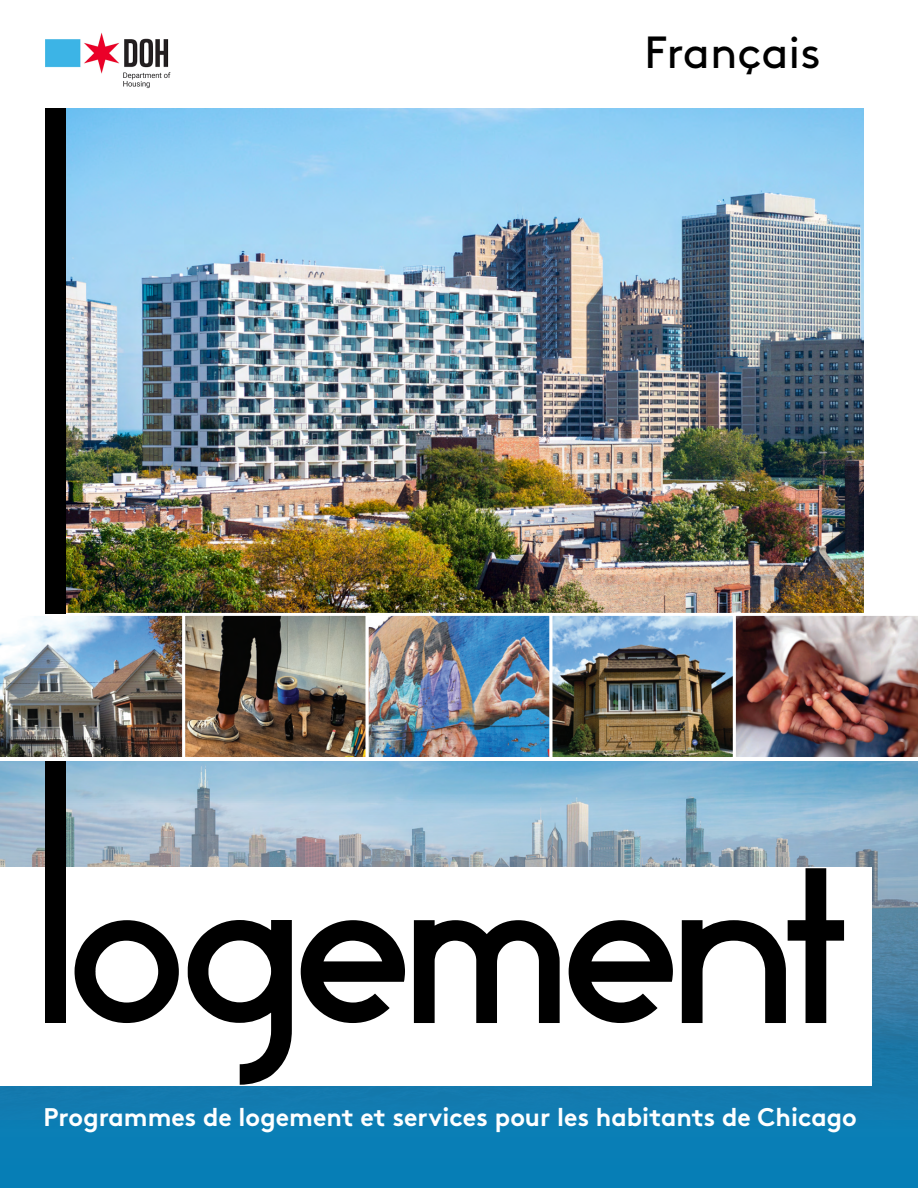
<style>
.page{position:relative;width:918px;height:1188px;background:#fff}
.page>*{position:absolute;margin:0;border:0;box-sizing:border-box;transform-origin:0 0}
.t1{font:180px "Star Avenue";color:#000}
.t2{font:45px "Brown";color:#000}
.t3{font:700 25.5px "Brown";color:#fff}
</style>
<div class="page">
<div style="left:0;top:761px;width:918px;height:427px;background:#087eb6"></div>
<img style="left:0;top:761px;width:918px;height:359px">
<img style="left:66px;top:108px;width:798px;height:505px">
<img style="left:186px;top:617px;width:546px;height:139px">
<div style="left:182px;top:613px;width:187px;height:147px;border:3px solid #fff"></div>
<div style="left:549px;top:613px;width:187px;height:147px;border:3px solid #fff"></div>
<div style="left:366px;top:613px;width:186px;height:147px;border:3px solid #fff"></div>
<img style="left:0;top:613px;width:185px;height:147px">
<img style="left:45px;top:32px;width:126px;height:57px">
<img style="left:733px;top:613px;width:185px;height:147px">
<div style="left:0;top:867px;width:872px;height:219px;background:#fff"></div>
<div style="left:45px;top:108px;width:21px;height:505px;background:#000"></div>
<div style="left:45px;top:761px;width:21px;height:109px;background:#000"></div>
<p class="t2" style="left:644px;top:18px;width:178px">Français</p>
<p class="t1" style="left:40px;top:845px;width:808px">logement</p>
<p class="t3" style="left:44px;top:1096px;width:815px">Programmes de logement et services pour les habitants de Chicago</p>
</div>
